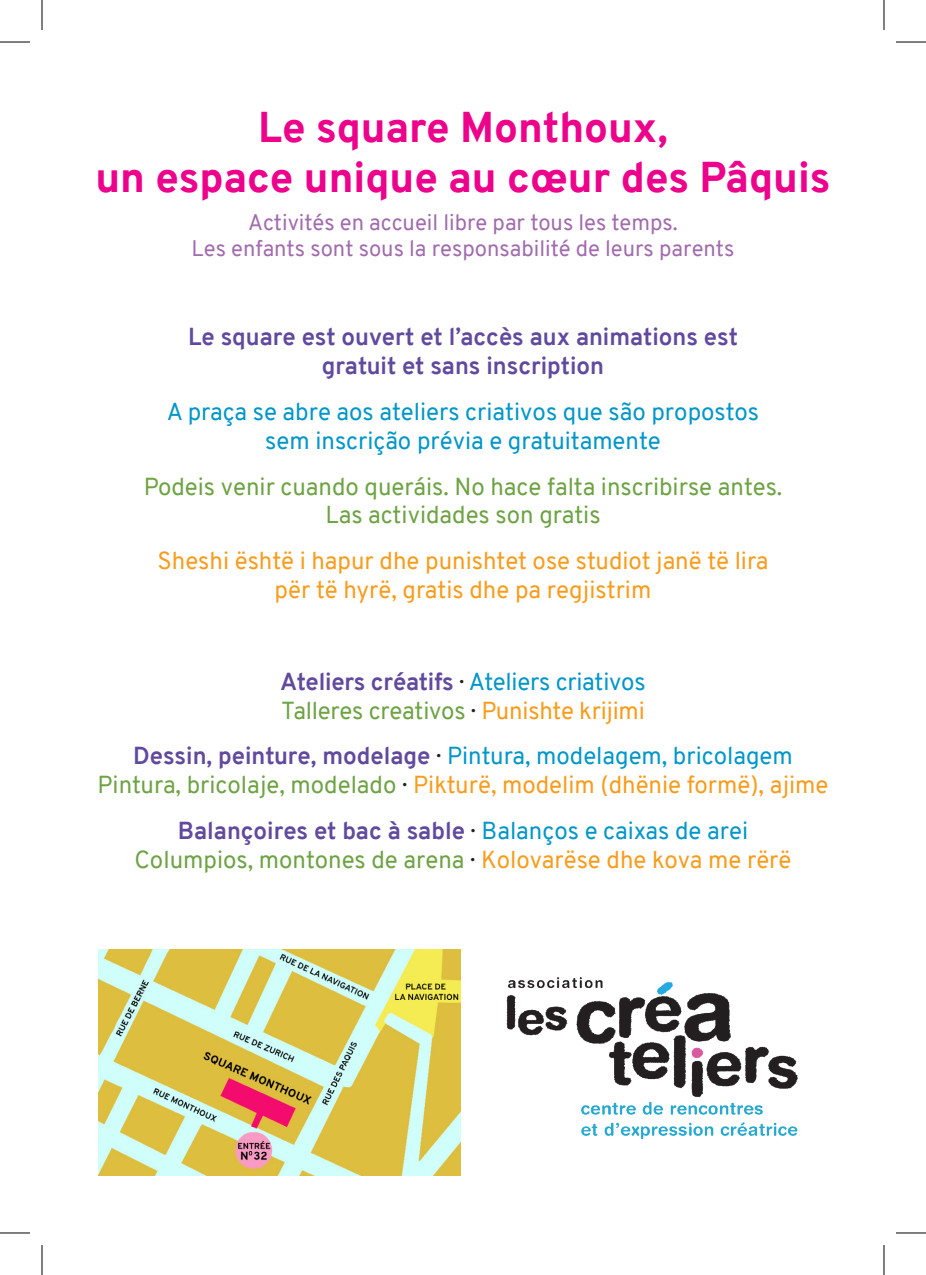
<style>
.page{position:relative;width:926px;height:1275px;background:#fff}
.page>*{position:absolute;margin:0;border:0;box-sizing:border-box;transform-origin:0 0}
.intro{font:800 42px/50.4px "Overpass";color:#ed028c;text-align:center}
.petit_texte{font:24px/28.8px "Overpass";color:#f89c1c;text-align:center}
.petit_texte-2{font:24px/28.8px "Overpass";color:#6da343;text-align:center}
.petit_texte-3{font:24px/28.8px "Overpass";color:#0096ca;text-align:center}
.petit_texte-4{font:700 24px/28.8px "Overpass";color:#61499e;text-align:center}
.intro-2{font:22px/26.4px "Overpass";color:#a16bad;text-align:center}
.s1{font-weight:700;color:#61499e}
.s2{color:#231f20}
.s3{color:#6da343}
.s4{color:#f89c1c}
.s5{color:#0096ca}
</style>
<div class="page">
<img style="left:98px;top:949px;width:362px;height:226px">
<img style="left:506px;top:977px;width:292px;height:163px">
<hr style="left:0;top:42px;width:30px;height:1px;background:#000">
<hr style="left:896px;top:42px;width:30px;height:1px;background:#000">
<hr style="left:0;top:1232px;width:30px;height:1px;background:#000">
<hr style="left:896px;top:1232px;width:30px;height:1px;background:#000">
<hr style="left:42px;top:0;width:1px;height:30px;background:#000">
<hr style="left:42px;top:1245px;width:1px;height:30px;background:#000">
<hr style="left:884px;top:0;width:1px;height:30px;background:#000">
<hr style="left:884px;top:1245px;width:1px;height:30px;background:#000">
<p class="intro" style="left:95px;top:102px;width:737px">Le square Monthoux,<br>un espace unique au cœur des Pâquis</p>
<p class="intro-2" style="left:192px;top:209px;width:544px">Activités en accueil libre par tous les temps.<br>Les enfants sont sous la responsabilité de leurs parents</p>
<p class="petit_texte-4" style="left:188px;top:323px;width:551px">Le square est ouvert et l’accès aux animations est gratuit et sans inscription</p>
<p class="petit_texte-3" style="left:167px;top:397px;width:594px">A praça se abre aos ateliers criativos que são propostos sem inscrição prévia e gratuitamente</p>
<p class="petit_texte-2" style="left:144px;top:472px;width:640px">Podeis venir cuando queráis. No hace falta inscribirse antes.<br>Las actividades son gratis</p>
<p class="petit_texte" style="left:157px;top:547px;width:613px">Sheshi është i hapur dhe punishtet ose studiot janë të lira për të hyrë, gratis dhe pa regjistrim</p>
<p class="petit_texte-3" style="left:280px;top:667px;width:367px;text-align:left"><span class="s1">Ateliers créatifs</span> <span class="s2">·</span> Ateliers criativos<br><span class="s3">Talleres creativos</span> <span class="s2">·</span> <span class="s4">Punishte krijimi</span></p>
<p class="petit_texte" style="left:98px;top:742px;width:732px"><span class="s1">Dessin, peinture, modelage</span> <span class="s2">·</span> <span class="s5">Pintura, modelagem, bricolagem<br></span><span class="s3">Pintura, bricolaje, modelado</span> <span class="s2">·</span> Pikturë, modelim (dhënie formë), ajime</p>
<p class="petit_texte-2" style="left:134px;top:816px;width:658px"><span class="s1">Balançoires et bac à sable</span> <span class="s2">·</span> <span class="s5">Balanços e caixas de arei<br></span>Columpios, montones de arena <span class="s2">·</span> <span class="s4">Kolovarëse dhe kova me rërë</span></p>
</div>
